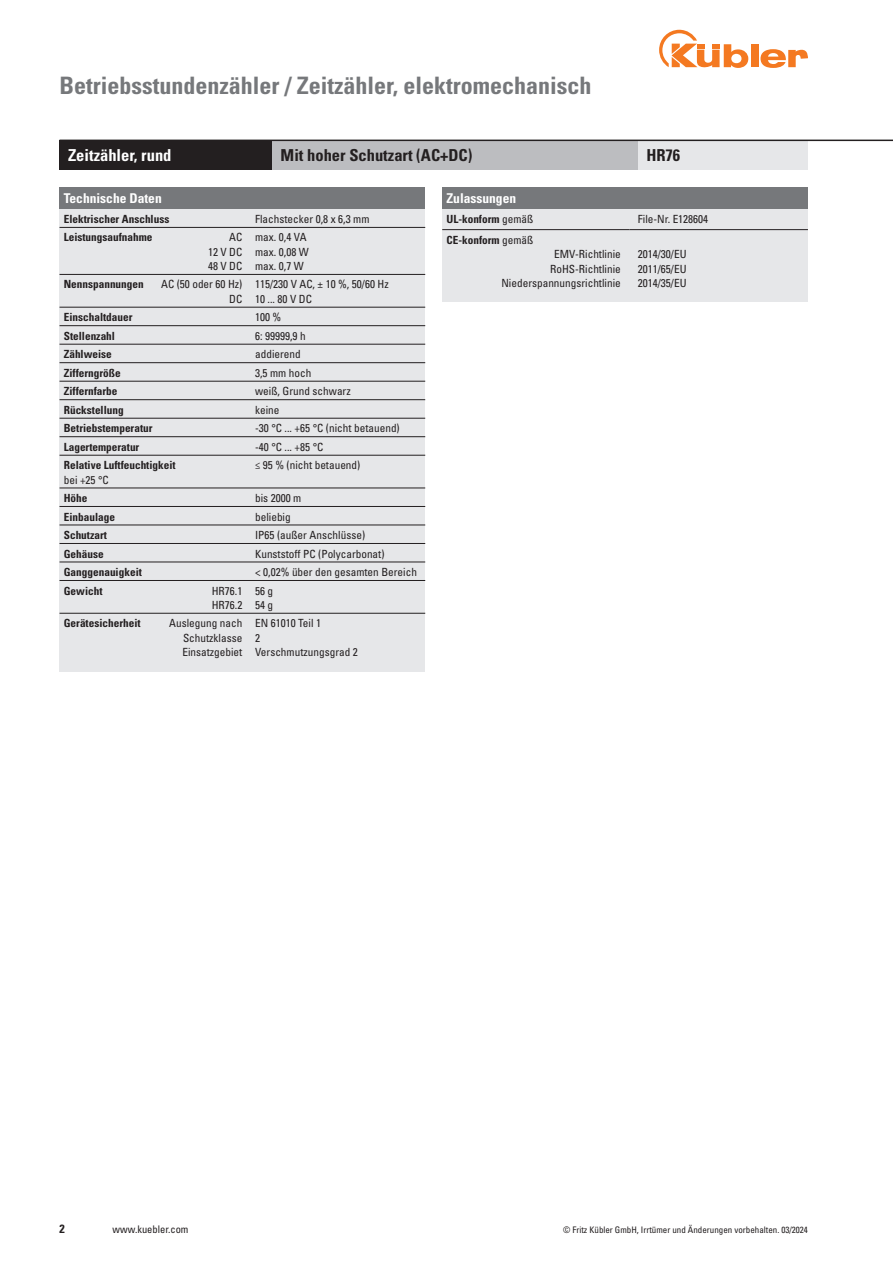
<style>
.page{position:relative;width:893px;height:1263px;background:#fff}
.page>*{position:absolute;margin:0;border:0;box-sizing:border-box;transform-origin:0 0}
.t1{font:700 condensed 24px "Univers LT Std";color:#76787b}
.t2{font:700 condensed 16.5px "Univers LT Std";color:#231f20}
.t3{font:700 condensed 16.5px "Univers LT Std";color:#fff}
.t4{font:700 condensed 13.5px "Univers LT Std";color:#fff}
.t5{font:700 condensed 12px "Univers LT Std";color:#231f20}
.t6{font:condensed 11.25px/14.2px "Univers LT Std";color:#231f20}
.t7{font:700 condensed 11.25px "Univers LT Std";color:#231f20}
.t8{font:condensed 10.5px "Univers LT Std";color:#231f20}
.t9{font:condensed 9px "Univers LT Std";color:#231f20}
.s1{font-weight:400}
</style>
<div class="page">
<div style="left:751px;top:44px;width:7px;height:23px;background:#f47921"></div>
<svg style="left:760px;top:49px;width:48px;height:19px"></svg>
<svg style="left:659px;top:30px;width:89px;height:38px"></svg>
<div style="left:60px;top:140px;width:212px;height:30px;background:#231f20"></div>
<div style="left:638px;top:140px;width:170px;height:30px;background:#e6e7e9"></div>
<div style="left:272px;top:140px;width:366px;height:30px;background:#bcbdc0"></div>
<div style="left:60px;top:208px;width:365px;height:464px;background:#e6e7e9"></div>
<hr style="left:60px;top:227px;width:365px;height:1px;background:#231f20">
<hr style="left:60px;top:274px;width:365px;height:1px;background:#231f20">
<hr style="left:60px;top:307px;width:365px;height:1px;background:#231f20">
<hr style="left:60px;top:325px;width:365px;height:1px;background:#231f20">
<hr style="left:60px;top:344px;width:365px;height:1px;background:#231f20">
<hr style="left:60px;top:362px;width:365px;height:1px;background:#231f20">
<hr style="left:60px;top:381px;width:365px;height:1px;background:#231f20">
<hr style="left:60px;top:399px;width:365px;height:1px;background:#231f20">
<hr style="left:60px;top:418px;width:365px;height:1px;background:#231f20">
<hr style="left:60px;top:436px;width:365px;height:1px;background:#231f20">
<hr style="left:60px;top:455px;width:365px;height:1px;background:#231f20">
<hr style="left:60px;top:488px;width:365px;height:1px;background:#231f20">
<hr style="left:60px;top:506px;width:365px;height:1px;background:#231f20">
<hr style="left:60px;top:525px;width:365px;height:1px;background:#231f20">
<hr style="left:60px;top:543px;width:365px;height:1px;background:#231f20">
<hr style="left:60px;top:562px;width:365px;height:1px;background:#231f20">
<hr style="left:60px;top:580px;width:365px;height:1px;background:#231f20">
<hr style="left:60px;top:613px;width:365px;height:1px;background:#231f20">
<div style="left:60px;top:187px;width:365px;height:21px;background:#76787b"></div>
<div style="left:442px;top:187px;width:366px;height:115px;background:#e6e7e9"></div>
<div style="left:442px;top:187px;width:366px;height:21px;background:#76787b"></div>
<hr style="left:442px;top:229px;width:187px;height:1px;background:#231f20">
<hr style="left:629px;top:229px;width:179px;height:1px;background:#231f20">
<hr style="left:60px;top:140px;width:833px;height:1px;background:#231f20">
<h1 class="t1" style="left:60px;top:71px;width:533px">Betriebsstundenzähler / Zeitzähler, elektromechanisch</h1>
<h2 class="t3" style="left:68px;top:145px;width:105px">Zeitzähler, rund</h2>
<h2 class="t2" style="left:281px;top:145px;width:193px">Mit hoher Schutzart (AC+DC)</h2>
<h2 class="t2" style="left:646px;top:145px;width:35px">HR76</h2>
<p class="t4" style="left:64px;top:190px;width:99px">Technische Daten</p>
<p class="t4" style="left:446px;top:190px;width:71px">Zulassungen</p>
<p class="t7" style="left:446px;top:212px;width:88px">UL-konform <span class="s1">gemäß</span></p>
<p class="t6" style="left:638px;top:212px;width:72px">File-Nr. E128604</p>
<p class="t7" style="left:446px;top:233px;width:88px">CE-konform <span class="s1">gemäß</span></p>
<p class="t6" style="left:501px;top:247px;width:121px;text-align:right">EMV-Richtlinie<br>RoHS-Richtlinie<br>Niederspannungsrichtlinie</p>
<p class="t6" style="left:638px;top:247px;width:50px;text-align:justify">2014/30/EU 2011/65/EU 2014/35/EU</p>
<p class="t7" style="left:64px;top:212px;width:107px">Elektrischer Anschluss</p>
<p class="t6" style="left:255px;top:212px;width:116px">Flachstecker 0,8 x 6,3 mm</p>
<p class="t7" style="left:64px;top:230px;width:90px">Leistungsaufnahme</p>
<p class="t6" style="left:208px;top:230px;width:102px;text-indent:21px">AC max. 0,4 VA<br>12 V DC max. 0,08 W<br>48 V DC max. 0,7 W</p>
<p class="t7" style="left:64px;top:277px;width:81px">Nennspannungen</p>
<p class="t6" style="left:229px;top:277px;width:161px;text-indent:-68px">AC (50 oder 60 Hz) 115/230 V AC, ± 10 %, 50/60 Hz<br>DC 10 ... 80 V DC</p>
<p class="t7" style="left:64px;top:310px;width:70px">Einschaltdauer</p>
<p class="t6" style="left:255px;top:310px;width:28px">100 %</p>
<p class="t7" style="left:64px;top:329px;width:53px">Stellenzahl</p>
<p class="t6" style="left:255px;top:328px;width:52px">6: 99999,9 h</p>
<p class="t7" style="left:64px;top:347px;width:50px">Zählweise</p>
<p class="t6" style="left:255px;top:347px;width:47px">addierend</p>
<p class="t7" style="left:64px;top:366px;width:58px">Zifferngröße</p>
<p class="t6" style="left:255px;top:365px;width:58px">3,5 mm hoch</p>
<p class="t7" style="left:64px;top:384px;width:55px">Ziffernfarbe</p>
<p class="t6" style="left:255px;top:384px;width:97px">weiß, Grund schwarz</p>
<p class="t7" style="left:64px;top:403px;width:62px">Rückstellung</p>
<p class="t6" style="left:255px;top:402px;width:26px">keine</p>
<p class="t7" style="left:64px;top:421px;width:90px">Betriebstemperatur</p>
<p class="t6" style="left:255px;top:421px;width:146px">-30 °C ... +65 °C (nicht betauend)</p>
<p class="t7" style="left:64px;top:440px;width:77px">Lagertemperatur</p>
<p class="t6" style="left:255px;top:439px;width:70px">-40 °C ... +85 °C</p>
<p class="t7" style="left:64px;top:458px;width:113px">Relative Luftfeuchtigkeit</p>
<p class="t6" style="left:255px;top:458px;width:107px">≤ 95 % (nicht betauend)</p>
<p class="t6" style="left:64px;top:472px;width:47px">bei +25 °C</p>
<p class="t7" style="left:64px;top:491px;width:25px">Höhe</p>
<p class="t6" style="left:255px;top:491px;width:48px">bis 2000 m</p>
<p class="t7" style="left:64px;top:510px;width:53px">Einbaulage</p>
<p class="t6" style="left:255px;top:509px;width:37px">beliebig</p>
<p class="t7" style="left:64px;top:528px;width:45px">Schutzart</p>
<p class="t6" style="left:255px;top:528px;width:111px">IP65 (außer Anschlüsse)</p>
<p class="t7" style="left:64px;top:547px;width:41px">Gehäuse</p>
<p class="t6" style="left:255px;top:546px;width:131px">Kunststoff PC (Polycarbonat)</p>
<p class="t7" style="left:64px;top:565px;width:80px">Ganggenauigkeit</p>
<p class="t6" style="left:255px;top:565px;width:163px">&lt; 0,02% über den gesamten Bereich</p>
<p class="t7" style="left:64px;top:584px;width:40px">Gewicht</p>
<p class="t6" style="left:212px;top:583px;width:63px">HR76.1 56 g<br>HR76.2 54 g</p>
<p class="t7" style="left:64px;top:616px;width:78px">Gerätesicherheit</p>
<p class="t6" style="left:182px;top:616px;width:177px;text-indent:-13px">Auslegung nach EN 61010 Teil 1<br>Schutzklasse 2<br>Einsatzgebiet Verschmutzungsgrad 2</p>
<p class="t5" style="left:60px;top:1221px;width:7px">2</p>
<p class="t8" style="left:113px;top:1223px;width:77px">www.kuebler.com</p>
<p class="t9" style="left:563px;top:1224px;width:246px">© Fritz Kübler GmbH, Irrtümer und Änderungen vorbehalten. 03/2024</p>
</div>
